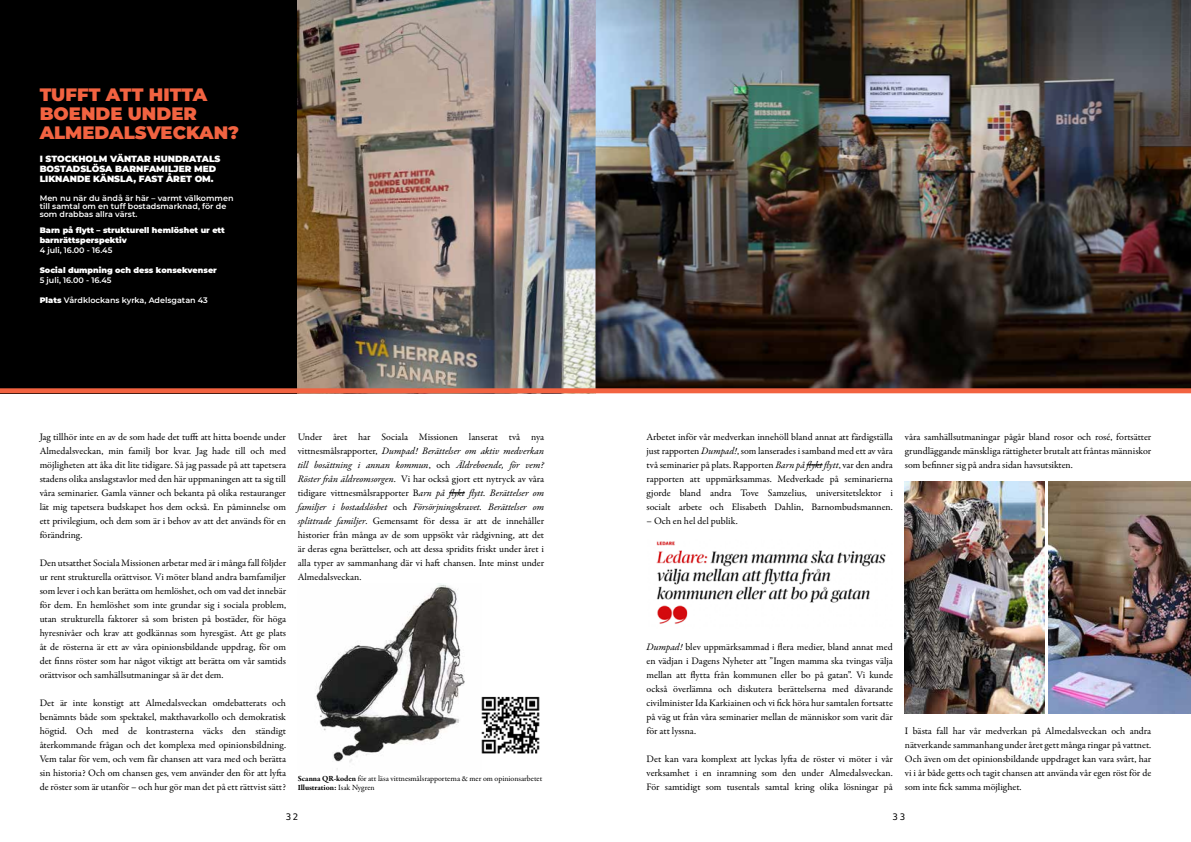
<style>
.page{position:relative;width:1191px;height:842px;background:#fff}
.page>*{position:absolute;margin:0;border:0;box-sizing:border-box;transform-origin:0 0}
.t1{font:900 18px/19px "Montserrat";color:#f26341}
.t2{font:10px/14px "Garamond Premr Pro";color:#000;text-align:justify}
.t3{font:900 9px/10px "Montserrat";color:#fff}
.t4{font:9px "Hack";color:#000}
.t5{font:600 8px/8px "Montserrat";color:#fff}
.t6{font:8px/9.6px "Garamond Premr Pro";letter-spacing:-.005em;color:#000}
.t7{font:900 8px/10px "Montserrat";color:#fff}
.s1{font-weight:900}
.s2{font-style:italic}
.s3{font-weight:700}
</style>
<div class="page">
<div style="left:0;top:0;width:595px;height:393px;background:#000"></div>
<img style="left:298px;top:0;width:893px;height:388px">
<img style="left:316px;top:584px;width:149px;height:185px">
<svg style="left:449px;top:493px;width:16px;height:1px"></svg>
<svg style="left:806px;top:465px;width:16px;height:1px"></svg>
<img style="left:481px;top:696px;width:59px;height:58px">
<img style="left:656px;top:541px;width:230px;height:83px">
<img style="left:905px;top:481px;width:139px;height:233px">
<img style="left:1048px;top:481px;width:143px;height:233px">
<div style="left:0;top:388px;width:595px;height:5px;background:#f26341"></div>
<div style="left:595px;top:388px;width:596px;height:5px;background:#f26341"></div>
<h1 class="t1" style="left:40px;top:84px;width:201px">TUFFT ATT HITTA<br>BOENDE UNDER<br>ALMEDALSVECKAN?</h1>
<p class="t3" style="left:40px;top:153px;width:182px">I STOCKHOLM VÄNTAR HUNDRATALS<br>BOSTADSLÖSA BARNFAMILJER MED<br>LIKNANDE KÄNSLA, FAST ÅRET OM.</p>
<p class="t5" style="left:40px;top:194px;width:195px">Men nu när du ändå är här – varmt välkommen till samtal om en tuff bostadsmarknad, för de som drabbas allra värst.</p>
<p class="t7" style="left:40px;top:225px;width:187px">Barn på flytt – strukturell hemlöshet ur ett barnrättsperspektiv</p>
<p class="t5" style="left:40px;top:246px;width:74px">4 juli, 16.00 - 16.45</p>
<p class="t7" style="left:40px;top:265px;width:179px">Social dumpning och dess konsekvenser</p>
<p class="t5" style="left:40px;top:276px;width:73px">5 juli, 16.00 - 16.45</p>
<p class="t5" style="left:40px;top:296px;width:170px"><span class="s1">Plats</span> Vårdklockans kyrka, Adelsgatan 43</p>
<p class="t2" style="left:40px;top:430px;width:248px">Jag tillhör inte en av de som hade det tufft att hitta boende under Almedalsveckan, min familj bor kvar. Jag hade till och med möjligheten att åka dit lite tidigare. Så jag passade på att tapetsera stadens olika anslagstavlor med den här uppmaningen att ta sig till våra seminarier. Gamla vänner och bekanta på olika restauranger lät mig tapetsera budskapet hos dem också. En påminnelse om ett privilegium, och dem som är i behov av att det används för en förändring.</p>
<p class="t2" style="left:40px;top:556px;width:248px">Den utsatthet Sociala Missionen arbetar med är i många fall följder ur rent strukturella orättvisor. Vi möter bland andra barnfamiljer som lever i och kan berätta om hemlöshet, och om vad det innebär för dem. En hemlöshet som inte grundar sig i sociala problem, utan strukturella faktorer så som bristen på bostäder, för höga hyresnivåer och krav att godkännas som hyresgäst. Att ge plats åt de rösterna är ett av våra opinionsbildande uppdrag, för om det finns röster som har något viktigt att berätta om vår samtids orättvisor och samhällsutmaningar så är det dem.</p>
<p class="t2" style="left:40px;top:696px;width:248px">Det är inte konstigt att Almedalsveckan omdebatterats och benämnts både som spektakel, makthavarkollo och demokratisk högtid. Och med de kontrasterna väcks den ständigt återkommande frågan och det komplexa med opinionsbildning.<br>Vem talar för vem, och vem får chansen att vara med och berätta sin historia? Och om chansen ges, vem använder den för att lyfta de röster som är utanför – och hur gör man det på ett rättvist sätt?</p>
<p class="t2" style="left:298px;top:430px;width:248px">Under året har Sociala Missionen lanserat två nya vittnesmålsrapporter, <span class="s2">Dumpad! Berättelser om aktiv medverkan till bosättning i annan kommun</span>, och <span class="s2">Äldreboende, för vem?<br>Röster från äldreomsorgen</span>. Vi har också gjort ett nytryck av våra tidigare vittnesmålsrapporter B<span class="s2">arn på flykt flytt. Berättelser om familjer i bostadslöshet</span> och <span class="s2">Försörjningskravet. Berättelser om splittrade familjer</span>. Gemensamt för dessa är att de innehåller historier från många av de som uppsökt vår rådgivning, att det är deras egna berättelser, och att dessa spridits friskt under året i alla typer av sammanhang där vi haft chansen. Inte minst under Almedalsveckan.</p>
<p class="t2" style="left:646px;top:430px;width:248px">Arbetet inför vår medverkan innehöll bland annat att färdigställa just rapporten <span class="s2">Dumpad!</span>, som lanserades i samband med ett av våra två seminarier på plats. Rapporten <span class="s2">Barn på flykt flytt</span>, var den andra rapporten att uppmärksammas. Medverkade på seminarierna gjorde bland andra Tove Samzelius, universitetslektor i socialt arbete och Elisabeth Dahlin, Barnombudsmannen.</p>
<p class="t2" style="left:646px;top:514px;width:93px">– Och en hel del publik.</p>
<p class="t6" style="left:298px;top:774px;width:246px"><span class="s3">Scanna QR-koden</span> för att läsa vittnesmålsrapporterna &amp; mer om opinionsarbetet<br><span class="s3">Illustration:</span> Isak Nygren</p>
<p class="t2" style="left:646px;top:640px;width:248px"><span class="s2">Dumpad!</span> blev uppmärksammad i flera medier, bland annat med en vädjan i Dagens Nyheter att ”Ingen mamma ska tvingas välja mellan att flytta från kommunen eller bo på gatan”. Vi kunde också överlämna och diskutera berättelserna med dåvarande civilminister Ida Karkiainen och vi fick höra hur samtalen fortsatte på väg ut från våra seminarier mellan de människor som varit där för att lyssna.</p>
<p class="t2" style="left:646px;top:752px;width:248px">Det kan vara komplext att lyckas lyfta de röster vi möter i vår verksamhet i en inramning som den under Almedalsveckan.<br>För samtidigt som tusentals samtal kring olika lösningar på</p>
<p class="t2" style="left:905px;top:430px;width:248px">våra samhällsutmaningar pågår bland rosor och rosé, fortsätter grundläggande mänskliga rättigheter brutalt att fråntas människor som befinner sig på andra sidan havsutsikten.</p>
<p class="t2" style="left:905px;top:724px;width:248px">I bästa fall har vår medverkan på Almedalsveckan och andra nätverkande sammanhang under året gett många ringar på vattnet.<br>Och även om det opinionsbildande uppdraget kan vara svårt, har vi i år både getts och tagit chansen att använda vår egen röst för de som inte fick samma möjlighet.</p>
<p class="t4" style="left:286px;top:811px;width:14px">32</p>
<p class="t4" style="left:892px;top:811px;width:14px">33</p>
</div>
